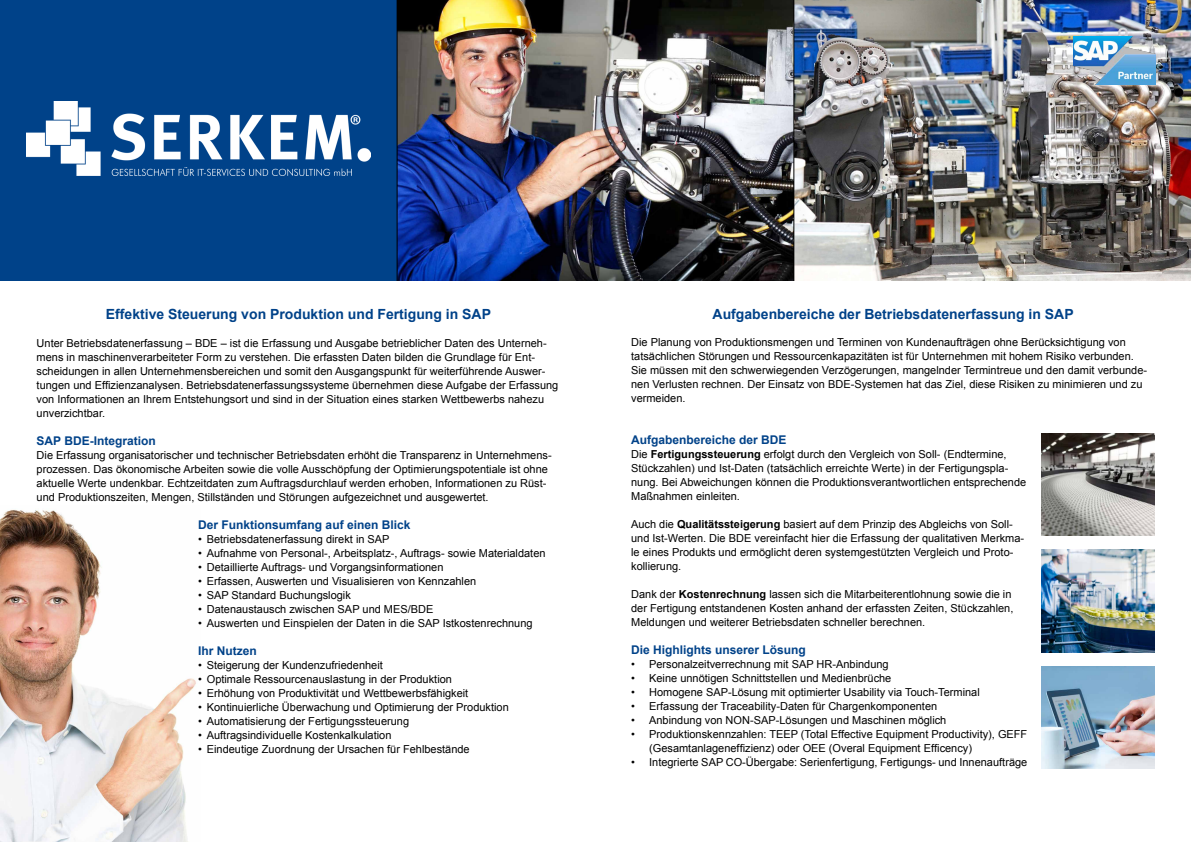
<style>
.page{position:relative;width:1191px;height:842px;background:#fff}
.page>*{position:absolute;margin:0;border:0;box-sizing:border-box;transform-origin:0 0}
.t1{font:700 14px "Arial";color:#004289}
.t2{font:700 12px "Arial";color:#004289}
.t3{font:11px/14px "Arial";color:#000}
.s1{font-weight:700}
</style>
<div class="page">
<svg style="left:0;top:0;width:397px;height:281px;background:#145192"></svg>
<img style="left:794px;top:0;width:397px;height:281px">
<img style="left:0;top:510px;width:196px;height:332px">
<img style="left:397px;top:0;width:397px;height:281px">
<img style="left:1073px;top:36px;width:83px;height:48px">
<img style="left:1041px;top:434px;width:114px;height:102px">
<img style="left:1041px;top:667px;width:114px;height:102px">
<img style="left:1041px;top:550px;width:114px;height:102px">
<p class="t1" style="left:106px;top:304px;width:387px">Effektive Steuerung von Produktion und Fertigung in SAP</p>
<p class="t3" style="left:37px;top:336px;width:523px">Unter Betriebsdatenerfassung – BDE – ist die Erfassung und Ausgabe betrieblicher Daten des Unterneh&shy;mens in maschinenverarbeiteter Form zu verstehen. Die erfassten Daten bilden die Grundlage für Ent&shy;scheidungen in allen Unternehmensbereichen und somit den Ausgangspunkt für weiterführende Auswer&shy;tungen und Effizienzanalysen. Betriebsdatenerfassungssysteme übernehmen diese Aufgabe der Erfassung von Informationen an Ihrem Entstehungsort und sind in der Situation eines starken Wettbewerbs nahezu unverzichtbar.</p>
<p class="t2" style="left:37px;top:432px;width:121px">SAP BDE-Integration</p>
<p class="t3" style="left:37px;top:448px;width:516px">Die Erfassung organisatorischer und technischer Betriebsdaten erhöht die Transparenz in Unternehmens&shy;prozessen. Das ökonomische Arbeiten sowie die volle Ausschöpfung der Optimierungspotentiale ist ohne aktuelle Werte undenkbar. Echtzeitdaten zum Auftragsdurchlauf werden erhoben, Informationen zu Rüst&shy;und Produktionszeiten, Mengen, Stillständen und Störungen aufgezeichnet und ausgewertet.</p>
<p class="t2" style="left:198px;top:516px;width:214px">Der Funktionsumfang auf einen Blick</p>
<p class="t3" style="left:198px;top:532px;width:193px">• Betriebsdatenerfassung direkt in SAP</p>
<p class="t3" style="left:198px;top:546px;width:349px">• Aufnahme von Personal-, Arbeitsplatz-, Auftrags- sowie Materialdaten</p>
<p class="t3" style="left:198px;top:560px;width:247px">• Detaillierte Auftrags- und Vorgangsinformationen</p>
<p class="t3" style="left:198px;top:574px;width:279px">• Erfassen, Auswerten und Visualisieren von Kennzahlen</p>
<p class="t3" style="left:198px;top:588px;width:154px">• SAP Standard Buchungslogik</p>
<p class="t3" style="left:198px;top:602px;width:237px">• Datenaustausch zwischen SAP und MES/BDE</p>
<p class="t3" style="left:198px;top:616px;width:336px">• Auswerten und Einspielen der Daten in die SAP Istkostenrechnung</p>
<p class="t2" style="left:198px;top:642px;width:60px">Ihr Nutzen</p>
<p class="t3" style="left:198px;top:658px;width:186px">• Steigerung der Kundenzufriedenheit</p>
<p class="t3" style="left:198px;top:672px;width:255px">• Optimale Ressourcenauslastung in der Produktion</p>
<p class="t3" style="left:198px;top:686px;width:271px">• Erhöhung von Produktivität und Wettbewerbsfähigkeit</p>
<p class="t3" style="left:198px;top:700px;width:312px">• Kontinuierliche Überwachung und Optimierung der Produktion</p>
<p class="t3" style="left:198px;top:714px;width:212px">• Automatisierung der Fertigungssteuerung</p>
<p class="t3" style="left:198px;top:728px;width:195px">• Auftragsindividuelle Kostenkalkulation</p>
<p class="t3" style="left:198px;top:742px;width:273px">• Eindeutige Zuordnung der Ursachen für Fehlbestände</p>
<p class="t1" style="left:712px;top:304px;width:362px">Aufgabenbereiche der Betriebsdatenerfassung in SAP</p>
<p class="t3" style="left:631px;top:335px;width:517px">Die Planung von Produktionsmengen und Terminen von Kundenaufträgen ohne Berücksichtigung von tatsächlichen Störungen und Ressourcenkapazitäten ist für Unternehmen mit hohem Risiko verbunden.<br>Sie müssen mit den schwerwiegenden Verzögerungen, mangelnder Termintreue und den damit verbunde&shy;nen Verlusten rechnen. Der Einsatz von BDE-Systemen hat das Ziel, diese Risiken zu minimieren und zu vermeiden.</p>
<p class="t2" style="left:631px;top:432px;width:157px">Aufgabenbereiche der BDE</p>
<p class="t3" style="left:631px;top:447px;width:396px">Die <span class="s1">Fertigungssteuerung</span> erfolgt durch den Vergleich von Soll- (Endtermine, Stückzahlen) und Ist-Daten (tatsächlich erreichte Werte) in der Fertigungspla&shy;nung. Bei Abweichungen können die Produktionsverantwortlichen entsprechende Maßnahmen einleiten.</p>
<p class="t3" style="left:631px;top:517px;width:394px">Auch die <span class="s1">Qualitätssteigerung</span> basiert auf dem Prinzip des Abgleichs von Soll&shy;und Ist-Werten. Die BDE vereinfacht hier die Erfassung der qualitativen Merkma&shy;le eines Produkts und ermöglicht deren systemgestützten Vergleich und Proto&shy;kollierung.</p>
<p class="t3" style="left:631px;top:587px;width:384px">Dank der <span class="s1">Kostenrechnung</span> lassen sich die Mitarbeiterentlohnung sowie die in der Fertigung entstandenen Kosten anhand der erfassten Zeiten, Stückzahlen,<br>Meldungen und weiterer Betriebsdaten schneller berechnen.</p>
<p class="t2" style="left:631px;top:642px;width:176px">Die Highlights unserer Lösung</p>
<p class="t3" style="left:631px;top:657px;width:259px">• Personalzeitverrechnung mit SAP HR-Anbindung</p>
<p class="t3" style="left:631px;top:671px;width:262px">• Keine unnötigen Schnittstellen und Medienbrüche</p>
<p class="t3" style="left:631px;top:685px;width:350px">• Homogene SAP-Lösung mit optimierter Usability via Touch-Terminal</p>
<p class="t3" style="left:631px;top:699px;width:307px">• Erfassung der Traceability-Daten für Chargenkomponenten</p>
<p class="t3" style="left:631px;top:713px;width:317px">• Anbindung von NON-SAP-Lösungen und Maschinen möglich</p>
<p class="t3" style="left:649px;top:727px;width:380px;text-indent:-18px">• Produktionskennzahlen: TEEP (Total Effective Equipment Productivity), GEFF (Gesamtanlageneffizienz) oder OEE (Overal Equipment Efficency)</p>
<p class="t3" style="left:631px;top:755px;width:398px">• Integrierte SAP CO-Übergabe: Serienfertigung, Fertigungs- und Innenaufträge</p>
</div>
